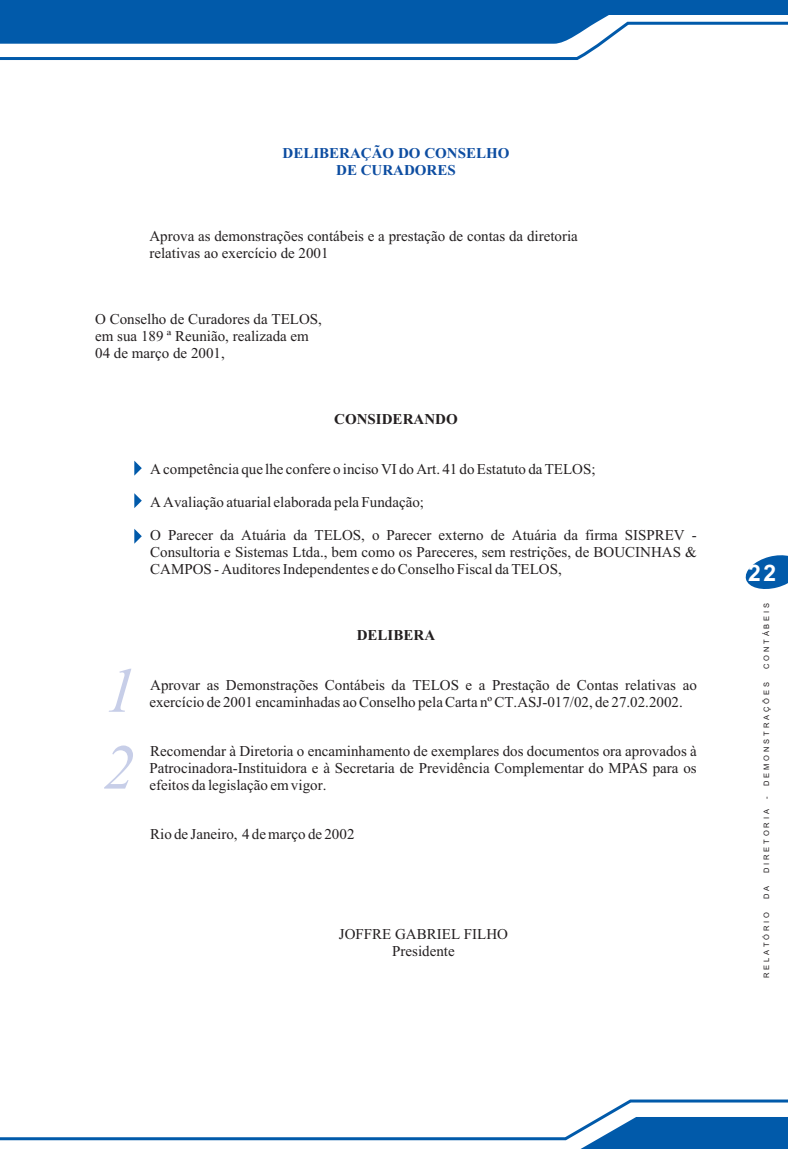
<style>
.page{position:relative;width:788px;height:1149px;background:#fff}
.page>*{position:absolute;margin:0;border:0;box-sizing:border-box;transform-origin:0 0}
.t1{font:italic 63.75px/76.8px "Times New Roman";color:#c7cee8}
.t2{font:700 22.8px "Arial";color:#fff}
.t3{font:15px/16.6px "Times New Roman";color:#231f20}
.t4{font:700 15px/16.6px "Times New Roman";color:#0d4da1;text-align:center}
.t5{font:700 15px "Times New Roman";color:#231f20}
.t6{font:7.5px "Arial";letter-spacing:.39em;color:#231f20}
</style>
<div class="page">
<svg style="left:745px;top:555px;width:43px;height:34px"></svg>
<svg style="left:134px;top:461px;width:8px;height:15px"></svg>
<svg style="left:134px;top:493px;width:8px;height:15px"></svg>
<svg style="left:134px;top:529px;width:8px;height:15px"></svg>
<svg style="left:0;top:0;width:788px;height:60px"></svg>
<svg style="left:0;top:1099px;width:788px;height:50px"></svg>
<p class="t4" style="left:282px;top:147px;width:228px">DELIBERAÇÃO DO CONSELHO<br>DE CURADORES</p>
<p class="t3" style="left:149px;top:230px;width:430px">Aprova as demonstrações contábeis e a prestação de contas da diretoria relativas ao exercício de 2001</p>
<p class="t3" style="left:95px;top:313px;width:228px">O Conselho de Curadores da TELOS, em sua 189 ª Reunião, realizada em<br>04 de março de 2001,</p>
<p class="t5" style="left:334px;top:414px;width:125px">CONSIDERANDO</p>
<p class="t3" style="left:150px;top:462px;width:447px">A competência que lhe confere o inciso VI do Art. 41 do Estatuto da TELOS;</p>
<p class="t3" style="left:150px;top:495px;width:275px">A Avaliação atuarial elaborada pela Fundação;</p>
<p class="t3" style="left:150px;top:529px;width:548px;text-align:justify">O Parecer da Atuária da TELOS, o Parecer externo de Atuária da firma SISPREV - Consultoria e Sistemas Ltda., bem como os Pareceres, sem restrições, de BOUCINHAS &amp; CAMPOS - Auditores Independentes e do Conselho Fiscal da TELOS,</p>
<h1 class="t1" style="left:103px;top:658px;width:35px">1<br>2</h1>
<p class="t5" style="left:357px;top:630px;width:80px">DELIBERA</p>
<p class="t3" style="left:149px;top:678px;width:549px">Aprovar as Demonstrações Contábeis da TELOS e a Prestação de Contas relativas ao exercício de 2001 encaminhadas ao Conselho pela Carta nº CT.ASJ-017/02, de 27.02.2002.</p>
<p class="t3" style="left:149px;top:745px;width:549px;text-align:justify">Recomendar à Diretoria o encaminhamento de exemplares dos documentos ora aprovados à Patrocinadora-Instituidora e à Secretaria de Previdência Complementar do MPAS para os efeitos da legislação em vigor.</p>
<p class="t3" style="left:150px;top:828px;width:206px">Rio de Janeiro, 4 de março de 2002</p>
<p class="t3" style="left:339px;top:927px;width:171px;text-align:center">JOFFRE GABRIEL FILHO<br>Presidente</p>
<h2 class="t2" style="left:748px;top:564px;width:30px">22</h2>
<p class="t6" style="left:763px;top:669px;width:68px;rotate:-90deg">CONTÁBEIS</p>
<p class="t6" style="left:763px;top:799px;width:119px;rotate:-90deg">- DEMONSTRAÇÕES</p>
<p class="t6" style="left:763px;top:873px;width:66px;rotate:-90deg">DIRETORIA</p>
<p class="t6" style="left:763px;top:899px;width:15px;rotate:-90deg">D A</p>
<p class="t6" style="left:763px;top:978px;width:68px;rotate:-90deg">RELATÓRIO</p>
</div>
